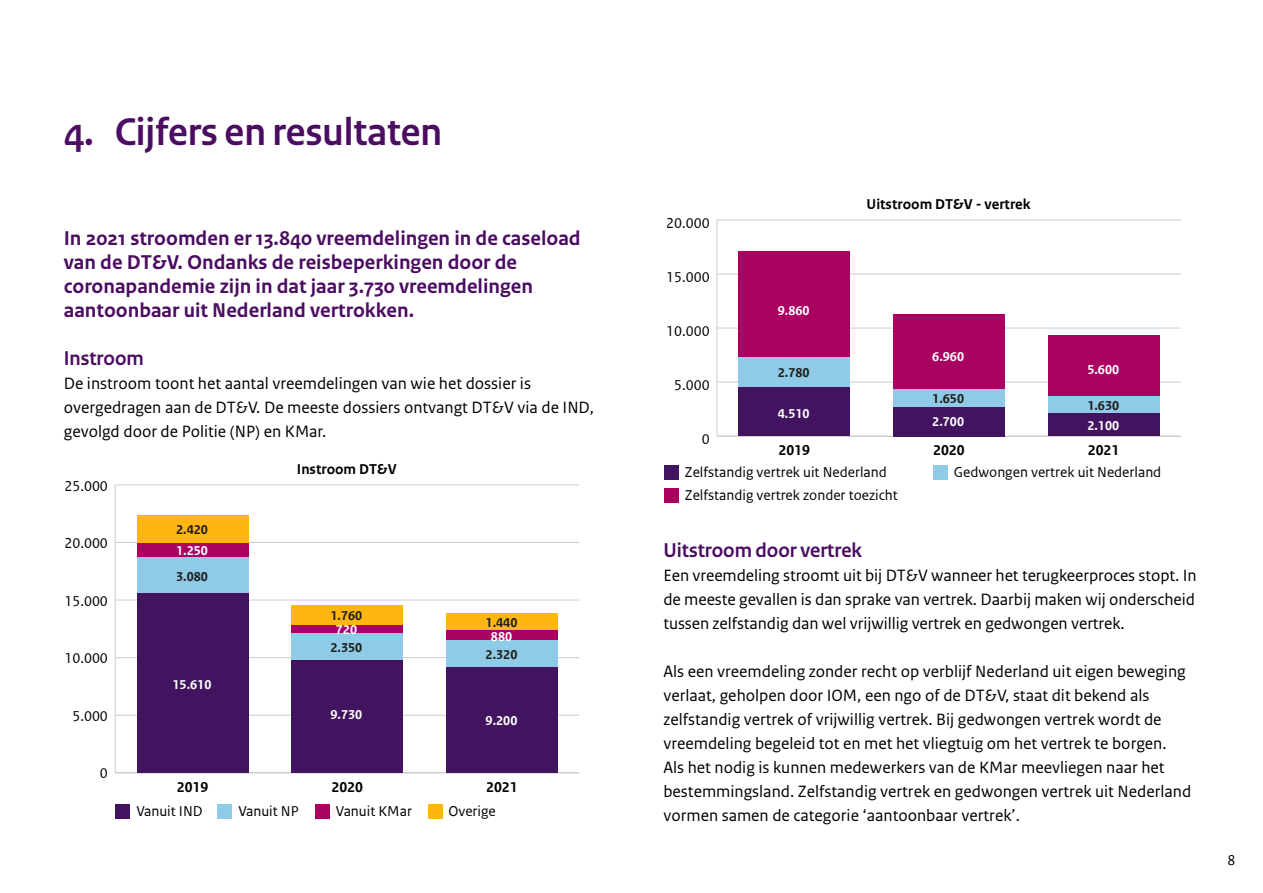
<style>
.page{position:relative;width:1263px;height:893px;background:#fff}
.page>*{position:absolute;margin:0;border:0;box-sizing:border-box;transform-origin:0 0}
.t1{font:700 40.5px "Rijksoverheid Sans Heading";color:#4b0c61}
.t2{font:700 21px/24px "Rijksoverheid Sans Text";color:#4b0c61}
.t3{font:700 21px "Rijksoverheid Sans Heading";color:#4b0c61}
.t4{font:17.25px/24px "Rijksoverheid Sans Text";color:#000}
.t5{font:15px "Rijksoverheid Sans Text TT";color:#000}
.t6{font:700 15px "Rijksoverheid Sans Text TT";color:#000}
.t7{font:700 13.5px "Rijksoverheid Sans Text TT";color:#fff}
.t8{font:700 13.5px "Rijksoverheid Sans Text TT";color:#1d1d1b}
</style>
<div class="page">
<hr style="left:115px;top:485px;width:1px;height:288px;background:#ccc">
<hr style="left:115px;top:772px;width:464px;height:1px;background:#ccc">
<hr style="left:115px;top:715px;width:464px;height:1px;background:#ccc">
<hr style="left:115px;top:657px;width:464px;height:1px;background:#ccc">
<hr style="left:115px;top:600px;width:464px;height:1px;background:#ccc">
<hr style="left:115px;top:542px;width:464px;height:1px;background:#ccc">
<hr style="left:115px;top:484px;width:464px;height:1px;background:#ccc">
<div style="left:137px;top:515px;width:111px;height:28px;background:#ffb612"></div>
<div style="left:292px;top:605px;width:111px;height:20px;background:#ffb612"></div>
<div style="left:446px;top:613px;width:112px;height:17px;background:#ffb612"></div>
<div style="left:137px;top:543px;width:111px;height:14px;background:#a90061"></div>
<div style="left:292px;top:625px;width:111px;height:9px;background:#a90061"></div>
<div style="left:446px;top:630px;width:112px;height:10px;background:#a90061"></div>
<div style="left:137px;top:557px;width:111px;height:36px;background:#8fcae7"></div>
<div style="left:292px;top:634px;width:111px;height:27px;background:#8fcae7"></div>
<div style="left:446px;top:640px;width:112px;height:27px;background:#8fcae7"></div>
<div style="left:137px;top:593px;width:111px;height:180px;background:#42145f"></div>
<div style="left:292px;top:661px;width:111px;height:112px;background:#42145f"></div>
<div style="left:446px;top:667px;width:112px;height:106px;background:#42145f"></div>
<div style="left:116px;top:804px;width:14px;height:15px;background:#42145f"></div>
<div style="left:218px;top:804px;width:14px;height:15px;background:#8fcae7"></div>
<div style="left:315px;top:804px;width:15px;height:15px;background:#a90061"></div>
<div style="left:428px;top:804px;width:14px;height:15px;background:#ffb612"></div>
<hr style="left:716px;top:220px;width:1px;height:216px;background:#ccc">
<hr style="left:717px;top:436px;width:464px;height:1px;background:#ccc">
<hr style="left:717px;top:382px;width:464px;height:1px;background:#ccc">
<hr style="left:717px;top:328px;width:464px;height:1px;background:#ccc">
<hr style="left:717px;top:274px;width:464px;height:1px;background:#ccc">
<hr style="left:717px;top:220px;width:464px;height:1px;background:#ccc">
<div style="left:738px;top:251px;width:112px;height:106px;background:#a90061"></div>
<div style="left:893px;top:314px;width:112px;height:75px;background:#a90061"></div>
<div style="left:1048px;top:335px;width:111px;height:61px;background:#a90061"></div>
<div style="left:738px;top:357px;width:112px;height:30px;background:#8fcae7"></div>
<div style="left:893px;top:389px;width:112px;height:18px;background:#8fcae7"></div>
<div style="left:1048px;top:396px;width:111px;height:17px;background:#8fcae7"></div>
<div style="left:738px;top:387px;width:112px;height:49px;background:#42145f"></div>
<div style="left:893px;top:407px;width:112px;height:29px;background:#42145f"></div>
<div style="left:1048px;top:413px;width:111px;height:23px;background:#42145f"></div>
<div style="left:664px;top:465px;width:15px;height:15px;background:#42145f"></div>
<div style="left:933px;top:465px;width:15px;height:15px;background:#8fcae7"></div>
<div style="left:664px;top:488px;width:15px;height:14px;background:#a90061"></div>
<h1 class="t1" style="left:64px;top:109px;width:380px">4. Cijfers en resultaten</h1>
<p class="t2" style="left:64px;top:226px;width:518px">In 2021 stroomden er 13.840 vreemdelingen in de caseload van de DT&amp;V. Ondanks de reisbeperkingen door de coronapandemie zijn in dat jaar 3.730 vreemdelingen aantoonbaar uit Nederland vertrokken.</p>
<p class="t3" style="left:64px;top:346px;width:82px">Instroom</p>
<p class="t4" style="left:64px;top:371px;width:532px">De instroom toont het aantal vreemdelingen van wie het dossier is overgedragen aan de DT&amp;V. De meeste dossiers ontvangt DT&amp;V via de IND, gevolgd door de Politie (NP) en KMar.</p>
<p class="t5" style="left:64px;top:477px;width:45px">25.000</p>
<p class="t5" style="left:64px;top:535px;width:45px">20.000</p>
<p class="t5" style="left:64px;top:592px;width:45px">15.000</p>
<p class="t5" style="left:64px;top:650px;width:45px">10.000</p>
<p class="t5" style="left:72px;top:707px;width:37px">5.000</p>
<p class="t5" style="left:100px;top:765px;width:9px">0</p>
<p class="t8" style="left:176px;top:522px;width:33px">2.420</p>
<p class="t7" style="left:176px;top:543px;width:33px">1.250</p>
<p class="t8" style="left:176px;top:569px;width:33px">3.080</p>
<p class="t7" style="left:173px;top:677px;width:40px">15.610</p>
<p class="t6" style="left:297px;top:461px;width:101px">Instroom DT&amp;V</p>
<p class="t8" style="left:331px;top:608px;width:33px">1.760</p>
<p class="t7" style="left:336px;top:622px;width:23px">720</p>
<p class="t8" style="left:331px;top:640px;width:33px">2.350</p>
<p class="t7" style="left:331px;top:707px;width:33px">9.730</p>
<p class="t8" style="left:486px;top:615px;width:33px">1.440</p>
<p class="t7" style="left:491px;top:629px;width:23px">880</p>
<p class="t8" style="left:486px;top:647px;width:33px">2.320</p>
<p class="t7" style="left:486px;top:713px;width:33px">9.200</p>
<p class="t6" style="left:177px;top:778px;width:33px">2019</p>
<p class="t6" style="left:331px;top:778px;width:33px">2020</p>
<p class="t6" style="left:486px;top:778px;width:33px">2021</p>
<p class="t5" style="left:136px;top:803px;width:68px">Vanuit IND</p>
<p class="t5" style="left:238px;top:803px;width:62px">Vanuit NP</p>
<p class="t5" style="left:336px;top:803px;width:78px">Vanuit KMar</p>
<p class="t5" style="left:448px;top:803px;width:49px">Overige</p>
<p class="t5" style="left:666px;top:214px;width:45px">20.000</p>
<p class="t5" style="left:666px;top:268px;width:45px">15.000</p>
<p class="t5" style="left:666px;top:322px;width:45px">10.000</p>
<p class="t5" style="left:674px;top:376px;width:37px">5.000</p>
<p class="t7" style="left:778px;top:303px;width:33px">9.860</p>
<p class="t8" style="left:778px;top:365px;width:33px">2.780</p>
<p class="t7" style="left:778px;top:406px;width:33px">4.510</p>
<p class="t6" style="left:866px;top:195px;width:165px">Uitstroom DT&amp;V - vertrek</p>
<p class="t7" style="left:932px;top:349px;width:33px">6.960</p>
<p class="t8" style="left:932px;top:391px;width:33px">1.650</p>
<p class="t7" style="left:932px;top:414px;width:33px">2.700</p>
<p class="t7" style="left:1087px;top:362px;width:33px">5.600</p>
<p class="t8" style="left:1087px;top:397px;width:33px">1.630</p>
<p class="t7" style="left:1087px;top:418px;width:33px">2.100</p>
<p class="t5" style="left:702px;top:430px;width:9px">0</p>
<p class="t6" style="left:778px;top:441px;width:33px">2019</p>
<p class="t6" style="left:933px;top:441px;width:33px">2020</p>
<p class="t6" style="left:1088px;top:441px;width:33px">2021</p>
<p class="t5" style="left:685px;top:464px;width:203px">Zelfstandig vertrek uit Nederland</p>
<p class="t5" style="left:954px;top:464px;width:209px">Gedwongen vertrek uit Nederland</p>
<p class="t5" style="left:685px;top:486px;width:214px">Zelfstandig vertrek zonder toezicht</p>
<p class="t3" style="left:663px;top:538px;width:200px">Uitstroom door vertrek</p>
<p class="t4" style="left:663px;top:563px;width:535px;text-align:justify">Een vreemdeling stroomt uit bij DT&amp;V wanneer het terugkeerproces stopt. In de meeste gevallen is dan sprake van vertrek. Daarbij maken wij onderscheid tussen zelfstandig dan wel vrijwillig vertrek en gedwongen vertrek.</p>
<p class="t4" style="left:663px;top:659px;width:529px">Als een vreemdeling zonder recht op verblijf Nederland uit eigen beweging verlaat, geholpen door IOM, een ngo of de DT&amp;V, staat dit bekend als zelfstandig vertrek of vrijwillig vertrek. Bij gedwongen vertrek wordt de vreemdeling begeleid tot en met het vliegtuig om het vertrek te borgen.<br>Als het nodig is kunnen medewerkers van de KMar meevliegen naar het bestemmingsland. Zelfstandig vertrek en gedwongen vertrek uit Nederland vormen samen de categorie ‘aantoonbaar vertrek’.</p>
<p class="t5" style="left:1227px;top:851px;width:9px">8</p>
</div>
